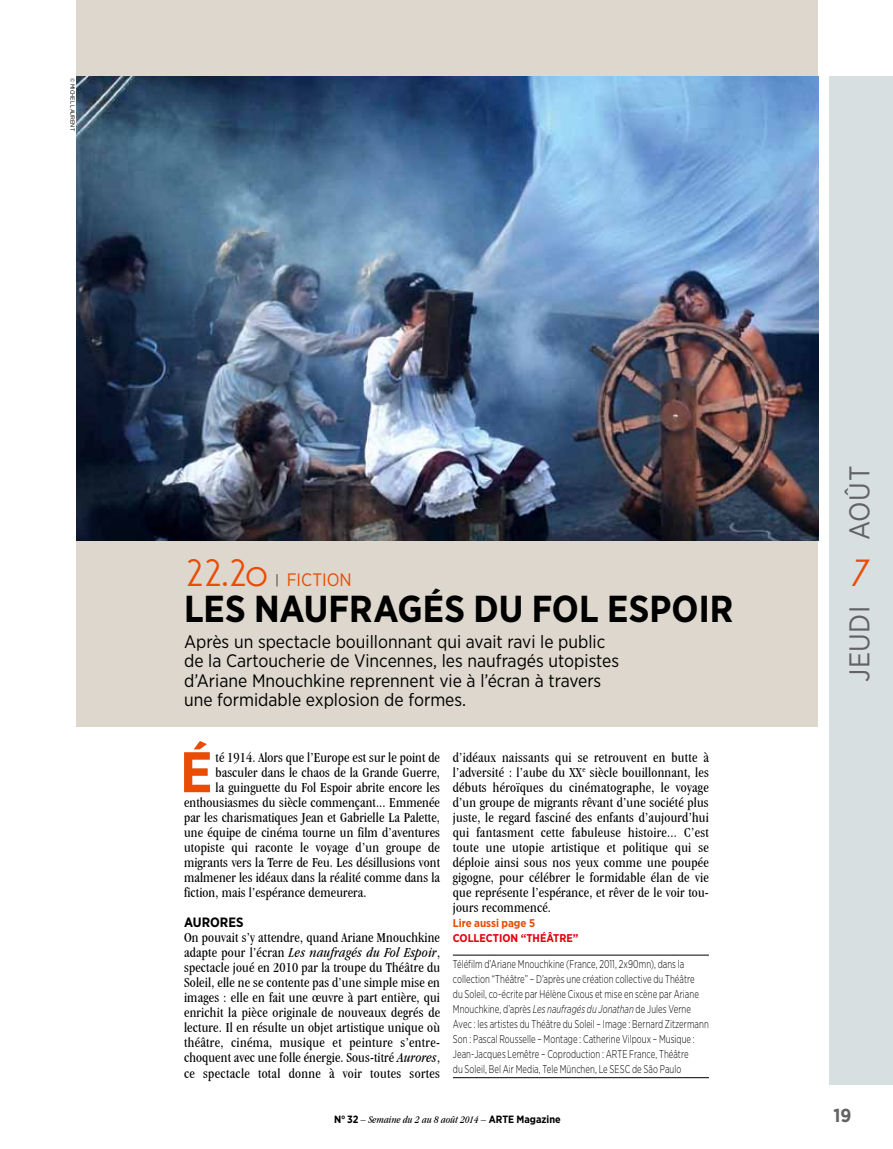
<style>
.page{position:relative;width:893px;height:1149px;background:#fff}
.page>*{position:absolute;margin:0;border:0;box-sizing:border-box;transform-origin:0 0}
.t1{font:700 57.15px "Gotham Narrow";color:#e94c05}
.t2{font:700 37.5px "Gotham Narrow";color:#000}
.t3{font:36px "Oksana MOD";color:#e94c05}
.t4{font:28.5px "Gotham Narrow";letter-spacing:.02em;color:#626164}
.t5{font:700 18.75px "Gotham Narrow";color:#626164}
.t6{font:18px/19.5px "Gotham Narrow";color:#000}
.t7{font:18px "Gotham Narrow";color:#e94c05}
.t8{font:condensed 14.25px/15px "Garamond IT Cby BT";letter-spacing:.005em;color:#000;text-align:justify}
.t9{font:700 13.5px "Gotham Narrow";color:#000}
.t10{font:300 11.25px/15px "Gotham Narrow";letter-spacing:.005em;color:#000;scale:.8 1}
.t11{font:700 11.25px "Gotham Narrow";color:#e3000b}
.t12{font:700 11.25px "Gotham Narrow";color:#e94c05}
.t13{font:italic condensed 10.5px "Garamond IT Cby BT";color:#000}
.t14{font:700 10.5px "Gotham Narrow";color:#000}
.t15{font:6px "Gotham Narrow";color:#000}
.s1{font-style:italic}
.s2{font-family:"Gotham Narrow";font-weight:700;font-style:normal;font-stretch:normal}
</style>
<div class="page">
<div style="left:829px;top:77px;width:64px;height:1007px;background:#d7dfe0"></div>
<div style="left:77px;top:0;width:741px;height:726px;background:#ddd7cd"></div>
<hr style="left:453px;top:954px;width:256px;height:1px;background:#000">
<hr style="left:453px;top:1077px;width:256px;height:1px;background:#000">
<img style="left:77px;top:77px;width:741px;height:463px">
<p class="t15" style="left:76px;top:78px;width:55px;rotate:90deg">© michel laurent</p>
<h3 class="t3" style="left:184px;top:544px;width:85px">22.20</h3>
<p class="t7" style="left:276px;top:568px;width:20px"><sup>|</sup> FICTIO</p>
<p class="t7" style="left:340px;top:568px;width:14px">N</p>
<h2 class="t2" style="left:184px;top:584px;width:551px">LES NAUFRAGÉS DU FOL ESPOIR</h2>
<p class="t6" style="left:184px;top:631px;width:437px">Après un spectacle bouillonnant qui avait ravi le public de la Cartoucherie de Vincennes, les naufragés utopistes d’Ariane Mnouchkine reprennent vie à l’écran à travers une formidable explosion de formes.</p>
<h1 class="t1" style="left:180px;top:735px;width:27px">É</h1>
<p class="t8" style="left:216px;top:749px;width:226px">té 1914. Alors que l’Europe est sur le point de</p>
<p class="t8" style="left:216px;top:764px;width:226px">basculer dans le chaos de la Grande Guerre,</p>
<p class="t8" style="left:216px;top:779px;width:226px">la guinguette du Fol Espoir abrite encore les</p>
<p class="t8" style="left:184px;top:794px;width:257px">enthousiasmes du siècle commençant... Emmenée</p>
<p class="t8" style="left:184px;top:809px;width:257px">par les charismatiques Jean et Gabrielle La Palette,</p>
<p class="t8" style="left:184px;top:824px;width:257px">une équipe de cinéma tourne un film d’aventures</p>
<p class="t8" style="left:184px;top:839px;width:257px">utopiste qui raconte le voyage d’un groupe de</p>
<p class="t8" style="left:184px;top:854px;width:257px">migrants vers la Terre de Feu. Les désillusions vont</p>
<p class="t8" style="left:184px;top:869px;width:257px">malmener les idéaux dans la réalité comme dans la</p>
<p class="t8" style="left:184px;top:884px;width:184px">fiction, mais l’espérance demeurera.</p>
<p class="t9" style="left:184px;top:913px;width:61px">AURORES</p>
<p class="t8" style="left:184px;top:929px;width:258px">On pouvait s’y attendre, quand Ariane Mnouchkine adapte pour l’écran <span class="s1">Les naufragés du Fol Espoir</span>, spectacle joué en 2010 par la troupe du Théâtre du Soleil, elle ne se contente pas d’une simple mise en images : elle en fait une œuvre à part entière, qui enrichit la pièce originale de nouveaux degrés de lecture. Il en résulte un objet artistique unique où théâtre, cinéma, musique et peinture s’entre&shy;choquent avec une folle énergie. Sous-titré <span class="s1">Aurores</span>, ce spectacle total donne à voir toutes sortes</p>
<p class="t8" style="left:453px;top:749px;width:258px">d’idéaux naissants qui se retrouvent en butte à l’adversité : l’aube du XX<sup>e</sup> siècle bouillonnant, les débuts héroïques du cinématographe, le voyage d’un groupe de migrants rêvant d’une société plus juste, le regard fasciné des enfants d’aujourd’hui qui fantasment cette fabuleuse histoire... C’est toute une utopie artistique et politique qui se déploie ainsi sous nos yeux comme une poupée gigogne, pour célébrer le formidable élan de vie que représente l’espérance, et rêver de le voir tou&shy;jours recommencé.</p>
<p class="t12" style="left:453px;top:915px;width:84px">LIRE AUSSI PAGE 5</p>
<p class="t11" style="left:453px;top:930px;width:127px">COLLECTION “THÉÂTRE”</p>
<p class="t10" style="left:453px;top:955px;width:321px">Téléfilm d’Ariane Mnouchkine (France, 2011, 2x90mn), dans la collection “Théâtre” – D’après une création collective du Théâtre<br>du Soleil, co-écrite par Hélène Cixous et mise en scène par Ariane Mnouchkine, d’après <span class="s1">Les naufragés du Jonathan</span> de Jules Verne Avec : les artistes du Théâtre du Soleil – Image : Bernard Zitzermann Son : Pascal Rousselle – Montage : Catherine Vilpoux – Musique :<br>Jean-Jacques Lemêtre – Coproduction : ARTE France, Théâtre<br>du Soleil, Bel Air Media, Tele München, Le SESC de São Paulo</p>
<h3 class="t4" style="left:842px;top:540px;width:76px;rotate:-90deg">août</h3>
<h3 class="t3" style="left:850px;top:544px;width:23px">7</h3>
<h3 class="t4" style="left:842px;top:682px;width:78px;rotate:-90deg">jeudi</h3>
<p class="t13" style="left:334px;top:1112px;width:162px"><span class="s2">N° 32</span> – semaine du 2 au 8 août 2014 – <span class="s2">ARTE</span></p>
<p class="t14" style="left:517px;top:1111px;width:46px">MAGAZINE</p>
<h3 class="t5" style="left:833px;top:1103px;width:19px">19</h3>
</div>
